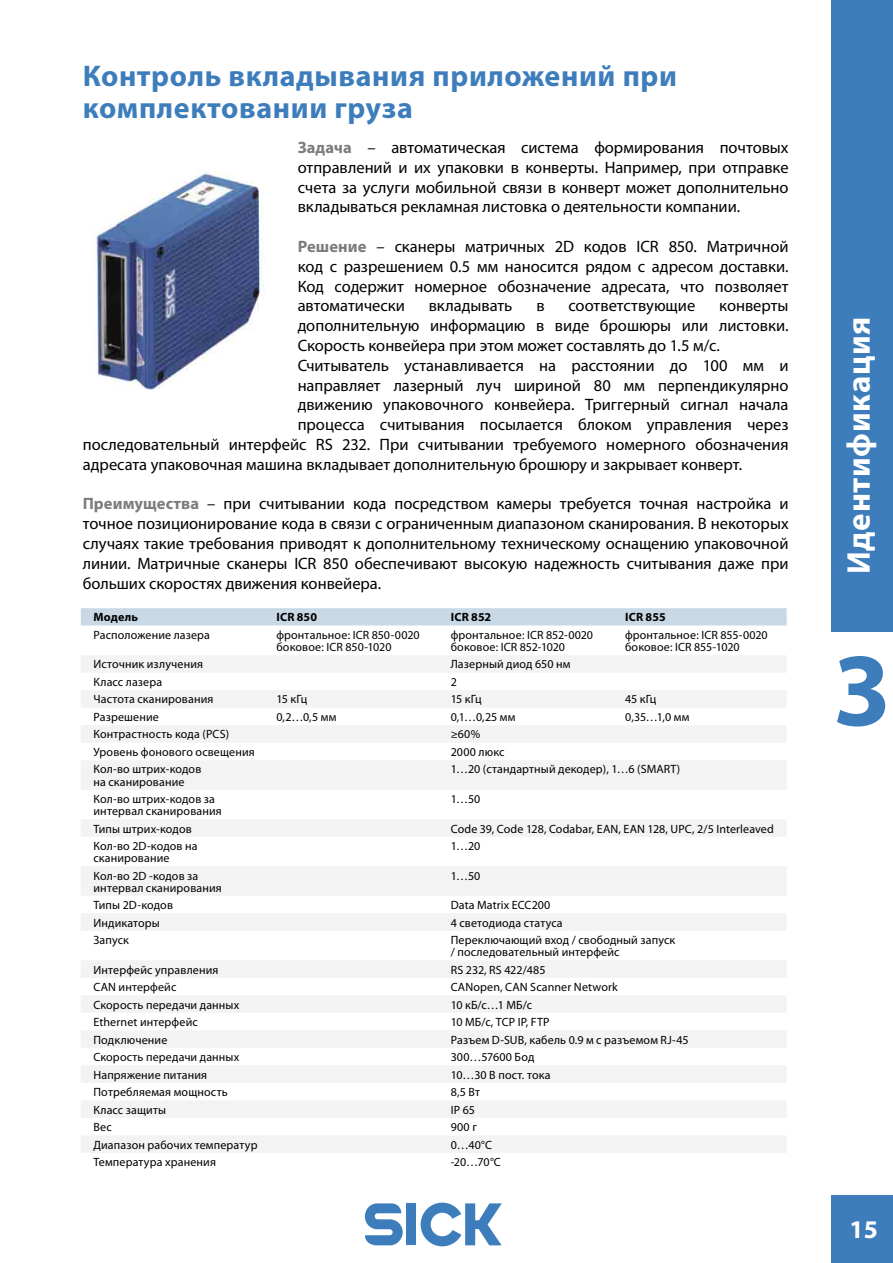
<style>
.page{position:relative;width:893px;height:1263px;background:#fff}
.page>*{position:absolute;margin:0;border:0;box-sizing:border-box;transform-origin:0 0}
.t1{font:700 105px "Myriad Pro";color:#3d7dbc}
.t2{font:700 33px "Myriad Pro";letter-spacing:.02em;color:#fff}
.t3{font:700 30px/31.5px "Myriad Pro";letter-spacing:.02em;color:#3d7dbc}
.t4{font:700 25.5px "Myriad Pro";color:#fff}
.t5{font:16.5px/19.8px "Myriad Pro";color:#000;text-align:justify}
.t6{font:12px/12px "Myriad Pro";letter-spacing:.01em;color:#000}
.t7{font:700 12px "Myriad Pro";letter-spacing:.015em;color:#000}
.s1{font-weight:700;color:#7b7c7c}
</style>
<div class="page">
<svg style="left:365px;top:1203px;width:38px;height:42px"></svg>
<div style="left:406px;top:1203px;width:10px;height:42px;background:#3d7dbc"></div>
<svg style="left:421px;top:1202px;width:81px;height:44px"></svg>
<div style="left:831px;top:1195px;width:62px;height:68px;background:#3d7dbc"></div>
<div style="left:832px;top:0;width:61px;height:631px;background:#3d7dbc"></div>
<svg style="left:81px;top:608px;width:706px;height:64px"></svg>
<div style="left:81px;top:691px;width:705px;height:16px;background:#f4f3f3"></div>
<div style="left:81px;top:726px;width:705px;height:16px;background:#f4f3f3"></div>
<div style="left:81px;top:761px;width:705px;height:28px;background:#f4f3f3"></div>
<div style="left:81px;top:820px;width:705px;height:16px;background:#f4f3f3"></div>
<div style="left:81px;top:867px;width:705px;height:28px;background:#f4f3f3"></div>
<div style="left:81px;top:914px;width:705px;height:16px;background:#f4f3f3"></div>
<div style="left:81px;top:961px;width:705px;height:16px;background:#f4f3f3"></div>
<div style="left:81px;top:996px;width:705px;height:16px;background:#f4f3f3"></div>
<div style="left:81px;top:1031px;width:705px;height:17px;background:#f4f3f3"></div>
<div style="left:81px;top:1066px;width:705px;height:17px;background:#f4f3f3"></div>
<div style="left:81px;top:1101px;width:705px;height:17px;background:#f4f3f3"></div>
<div style="left:81px;top:1136px;width:705px;height:17px;background:#f4f3f3"></div>
<img style="left:92px;top:170px;width:173px;height:219px">
<h3 class="t3" style="left:83px;top:61px;width:596px">Контроль вкладывания приложений при комплектовании груза</h3>
<p class="t5" style="left:298px;top:138px;width:492px"><span class="s1">Задача</span> – автоматическая система формирования почтовых отправлений и их упаковки в конверты. Например, при отправке счета за услуги мобильной связи в конверт может дополнительно вкладываться рекламная листовка о деятельности компании.</p>
<p class="t5" style="left:298px;top:237px;width:492px"><span class="s1">Решение</span> – сканеры матричных 2D кодов ICR 850. Матричной код с разрешением 0.5 мм наносится рядом с адресом доставки.<br>Код содержит номерное обозначение адресата, что позволяет автоматически</p>
<p class="t5" style="left:429px;top:296px;width:85px">вкладывать</p>
<p class="t5" style="left:536px;top:296px;width:10px">в</p>
<p class="t5" style="left:568px;top:296px;width:128px">соответствующие</p>
<p class="t5" style="left:719px;top:296px;width:71px">конверты</p>
<p class="t5" style="left:298px;top:316px;width:492px">дополнительную информацию в виде брошюры или листовки.</p>
<p class="t5" style="left:298px;top:336px;width:424px">Скорость конвейера при этом может составлять до 1.5 м/с.</p>
<p class="t5" style="left:298px;top:356px;width:492px">Считыватель устанавливается на расстоянии до 100 мм и</p>
<p class="t5" style="left:298px;top:375px;width:492px">направляет лазерный луч шириной 80 мм перпендикулярно</p>
<p class="t5" style="left:298px;top:395px;width:492px">движению упаковочного конвейера. Триггерный сигнал начала</p>
<p class="t5" style="left:298px;top:415px;width:492px">процесса считывания посылается блоком управления через</p>
<p class="t5" style="left:83px;top:435px;width:707px">последовательный интерфейс RS 232. При считывании требуемого номерного обозначения</p>
<p class="t5" style="left:83px;top:455px;width:661px">адресата упаковочная машина вкладывает дополнительную брошюру и закрывает конверт.</p>
<p class="t5" style="left:83px;top:494px;width:707px"><span class="s1">Преимущества</span> – при считывании кода посредством камеры требуется точная настройка и точное позиционирование кода в связи с ограниченным диапазоном сканирования. В некоторых случаях такие требования приводят к дополнительному техническому оснащению упаковочной линии. Матричные сканеры ICR 850 обеспечивают высокую надежность считывания даже при больших скоростях движения конвейера.</p>
<p class="t7" style="left:94px;top:611px;width:46px">Модель</p>
<p class="t7" style="left:276px;top:611px;width:42px">ICR 850</p>
<p class="t7" style="left:451px;top:611px;width:42px">ICR 852</p>
<p class="t7" style="left:625px;top:611px;width:42px">ICR 855</p>
<p class="t6" style="left:94px;top:629px;width:118px">Расположение лазера</p>
<p class="t6" style="left:276px;top:629px;width:145px">фронтальное: ICR 850-0020 боковое: ICR 850-1020</p>
<p class="t6" style="left:451px;top:629px;width:144px">фронтальное: ICR 852-0020 боковое: ICR 852-1020</p>
<p class="t6" style="left:625px;top:629px;width:144px">фронтальное: ICR 855-0020 боковое: ICR 855-1020</p>
<p class="t6" style="left:94px;top:659px;width:111px">Источник излучения</p>
<p class="t6" style="left:451px;top:659px;width:121px">Лазерный диод 650 нм</p>
<p class="t6" style="left:94px;top:676px;width:70px">Класс лазера</p>
<p class="t6" style="left:451px;top:676px;width:8px">2</p>
<p class="t6" style="left:94px;top:694px;width:121px">Частота сканирования</p>
<p class="t6" style="left:276px;top:694px;width:32px">15 кГц</p>
<p class="t6" style="left:451px;top:694px;width:32px">15 кГц</p>
<p class="t6" style="left:625px;top:694px;width:33px">45 кГц</p>
<p class="t6" style="left:94px;top:711px;width:67px">Разрешение</p>
<p class="t6" style="left:276px;top:711px;width:61px">0,2…0,5 мм</p>
<p class="t6" style="left:451px;top:711px;width:66px">0,1…0,25 мм</p>
<p class="t6" style="left:625px;top:711px;width:66px">0,35…1,0 мм</p>
<p class="t6" style="left:94px;top:729px;width:137px">Контрастность кода (PCS)</p>
<p class="t6" style="left:451px;top:729px;width:31px">≥60%</p>
<p class="t6" style="left:94px;top:746px;width:163px">Уровень фонового освещения</p>
<p class="t6" style="left:451px;top:746px;width:55px">2000 люкс</p>
<p class="t6" style="left:94px;top:764px;width:109px">Кол-во штрих-кодов на сканирование</p>
<p class="t6" style="left:451px;top:764px;width:231px">1…20 (стандартный декодер), 1…6 (SMART)</p>
<p class="t6" style="left:94px;top:793px;width:130px">Кол-во штрих-кодов за интервал сканирования</p>
<p class="t6" style="left:451px;top:793px;width:31px">1…50</p>
<p class="t6" style="left:94px;top:823px;width:100px">Типы штрих-кодов</p>
<p class="t6" style="left:451px;top:823px;width:325px">Code 39, Code 128, Codabar, EAN, EAN 128, UPC, 2/5 Interleaved</p>
<p class="t6" style="left:94px;top:840px;width:106px">Кол-во 2D-кодов на сканирование</p>
<p class="t6" style="left:451px;top:840px;width:31px">1…20</p>
<p class="t6" style="left:94px;top:870px;width:130px">Кол-во 2D -кодов за интервал сканирования</p>
<p class="t6" style="left:451px;top:870px;width:31px">1…50</p>
<p class="t6" style="left:94px;top:899px;width:81px">Типы 2D-кодов</p>
<p class="t6" style="left:451px;top:899px;width:101px">Data Matrix ECC200</p>
<p class="t6" style="left:94px;top:917px;width:68px">Индикаторы</p>
<p class="t6" style="left:451px;top:917px;width:113px">4 светодиода статуса</p>
<p class="t6" style="left:94px;top:934px;width:37px">Запуск</p>
<p class="t6" style="left:451px;top:934px;width:226px">Переключающий вход / свободный запуск / последовательный интерфейс</p>
<p class="t6" style="left:94px;top:964px;width:127px">Интерфейс управления</p>
<p class="t6" style="left:451px;top:964px;width:96px">RS 232, RS 422/485</p>
<p class="t6" style="left:94px;top:981px;width:84px">CAN интерфейс</p>
<p class="t6" style="left:451px;top:981px;width:169px">CANopen, CAN Scanner Network</p>
<p class="t6" style="left:94px;top:999px;width:147px">Скорость передачи данных</p>
<p class="t6" style="left:451px;top:999px;width:83px">10 кБ/с…1 МБ/с</p>
<p class="t6" style="left:94px;top:1016px;width:106px">Ethernet интерфейс</p>
<p class="t6" style="left:451px;top:1016px;width:100px">10 МБ/с, TCP IP, FTP</p>
<p class="t6" style="left:94px;top:1034px;width:75px">Подключение</p>
<p class="t6" style="left:451px;top:1034px;width:239px">Разъем D-SUB, кабель 0.9 м с разъемом RJ-45</p>
<p class="t6" style="left:94px;top:1051px;width:147px">Скорость передачи данных</p>
<p class="t6" style="left:451px;top:1051px;width:85px">300…57600 Бод</p>
<p class="t6" style="left:94px;top:1069px;width:115px">Напряжение питания</p>
<p class="t6" style="left:451px;top:1069px;width:101px">10…30 В пост. тока</p>
<p class="t6" style="left:94px;top:1086px;width:136px">Потребляемая мощность</p>
<p class="t6" style="left:451px;top:1086px;width:31px">8,5 Вт</p>
<p class="t6" style="left:94px;top:1104px;width:74px">Класс защиты</p>
<p class="t6" style="left:451px;top:1104px;width:26px">IP 65</p>
<p class="t6" style="left:94px;top:1121px;width:20px">Вес</p>
<p class="t6" style="left:451px;top:1121px;width:28px">900 г</p>
<p class="t6" style="left:94px;top:1139px;width:165px">Диапазон рабочих температур</p>
<p class="t6" style="left:451px;top:1139px;width:43px">0…40°С</p>
<p class="t6" style="left:94px;top:1156px;width:124px">Температура хранения</p>
<p class="t6" style="left:451px;top:1156px;width:52px">-20…70°С</p>
<h2 class="t2" style="left:840px;top:574px;width:259px;rotate:-90deg">Идентификация</h2>
<h1 class="t1" style="left:833px;top:631px;width:60px">3</h1>
<h3 class="t4" style="left:850px;top:1215px;width:30px">15</h3>
</div>
